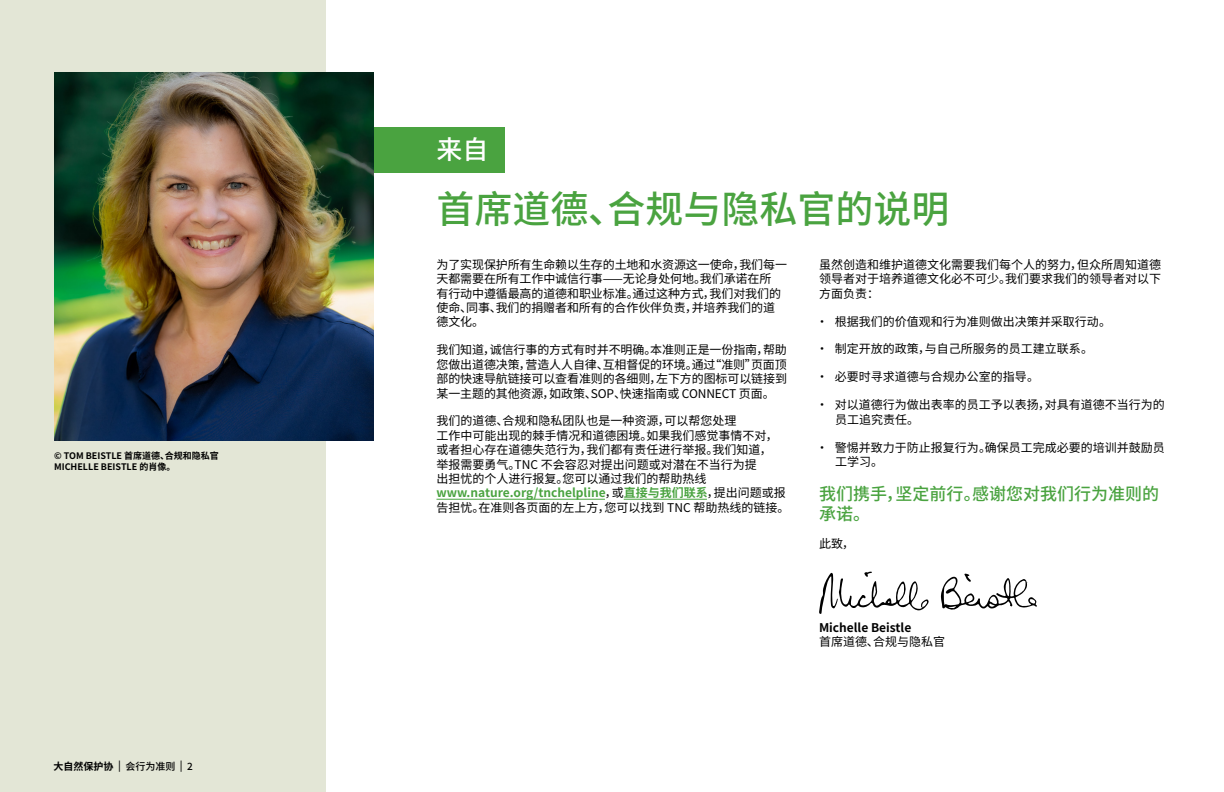
<style>
.page{position:relative;width:1224px;height:792px;background:#fff}
.page>*{position:absolute;margin:0;border:0;box-sizing:border-box;transform-origin:0 0}
.t1{font:500 38px "Source Han Sans CN";color:#4aa340}
.t2{font:500 26px "Source Han Sans CN";color:#fff}
.t3{font:500 17px/20.4px "Source Han Sans CN";color:#4aa340}
.t4{font:12px/14.4px "Source Han Sans CN";color:#000}
.t5{font:700 12px/14.4px "Source Han Sans CN";color:#000}
.t6{font:500 10px "Source Han Sans CN";color:#000}
.t7{font:700 9px/10.8px "Source Han Sans CN";color:#000}
.s1{font-weight:700}
.s2{font-weight:700;color:#4aa340}
.s3{font-weight:400}
</style>
<div class="page">
<div style="left:151px;top:127px;width:354px;height:46px;background:#4aa340"></div>
<div style="left:0;top:0;width:325px;height:792px;background:#e3e6d6"></div>
<img style="left:54px;top:72px;width:319px;height:369px">
<hr style="left:436px;top:499px;width:169px;height:1px;background:#4aa340">
<hr style="left:624px;top:499px;width:83px;height:1px;background:#4aa340">
<svg style="left:819px;top:572px;width:110px;height:42px"></svg>
<svg style="left:941px;top:574px;width:96px;height:36px"></svg>
<p class="t7" style="left:54px;top:451px;width:166px">© TOM BEISTLE 首席道德、合规和隐私官<br>MICHELLE BEISTLE 的肖像。</p>
<p class="t6" style="left:54px;top:761px;width:141px"><span class="s1">大自然保护协</span> | 会行为准则 | 2</p>
<p class="t2" style="left:436px;top:135px;width:53px">来自</p>
<p class="t1" style="left:436px;top:187px;width:515px">首席道德、合规与隐私官的说明</p>
<p class="t4" style="left:436px;top:257px;width:352px">为了实现保护所有生命赖以生存的土地和水资源这一使命，我们每一天都需要在所有工作中诚信行事——无论身处何地。我们承诺在所<br>有行动中遵循最高的道德和职业标准。通过这种方式，我们对我们的使命、同事、我们的捐赠者和所有的合作伙伴负责，并培养我们的道德文化。</p>
<p class="t4" style="left:436px;top:343px;width:352px;text-align:justify">我们知道，诚信行事的方式有时并不明确。本准则正是一份指南，帮助您做出道德决策，营造人人自律、互相督促的环境。通过“准则”页面顶部的快速导航链接可以查看准则的各细则，左下方的图标可以链接到某一主题的其他资源，如政策、SOP、快速指南或 CONNECT 页面。</p>
<p class="t4" style="left:436px;top:414px;width:355px">我们的道德、合规和隐私团队也是一种资源，可以帮您处理<br>工作中可能出现的棘手情况和道德困境。如果我们感觉事情不对，或者担心存在道德失范行为，我们都有责任进行举报。我们知道，<br>举报需要勇气。TNC 不会容忍对提出问题或对潜在不当行为提<br>出担忧的个人进行报复。您可以通过我们的帮助热线<span class="s2">www.nature.org/tnchelpline</span>，或<span class="s2">直接与我们联系</span>，提出问题或报告担忧。在准则各页面的左上方，您可以找到 TNC 帮助热线的链接。</p>
<p class="t4" style="left:819px;top:257px;width:343px;text-align:justify">虽然创造和维护道德文化需要我们每个人的努力，但众所周知道德领导者对于培养道德文化必不可少。我们要求我们的领导者对以下方面负责：</p>
<p class="t4" style="left:816px;top:314px;width:297px">• 根据我们的价值观和行为准则做出决策并采取行动。</p>
<p class="t4" style="left:816px;top:342px;width:279px">• 制定开放的政策，与自己所服务的员工建立联系。</p>
<p class="t4" style="left:816px;top:370px;width:225px">• 必要时寻求道德与合规办公室的指导。</p>
<p class="t4" style="left:835px;top:398px;width:331px;text-indent:-19px">• 对以道德行为做出表率的员工予以表扬，对具有道德不当行为的员工追究责任。</p>
<p class="t4" style="left:835px;top:440px;width:331px;text-indent:-19px">• 警惕并致力于防止报复行为。确保员工完成必要的培训并鼓励员工学习。</p>
<p class="t3" style="left:819px;top:484px;width:341px">我们携手，坚定前行。感谢您对我们行为准则的承诺。</p>
<p class="t4" style="left:819px;top:537px;width:37px">此致，</p>
<p class="t5" style="left:819px;top:620px;width:127px">Michelle Beistle<br><span class="s3">首席道德、合规与隐私官</span></p>
</div>
